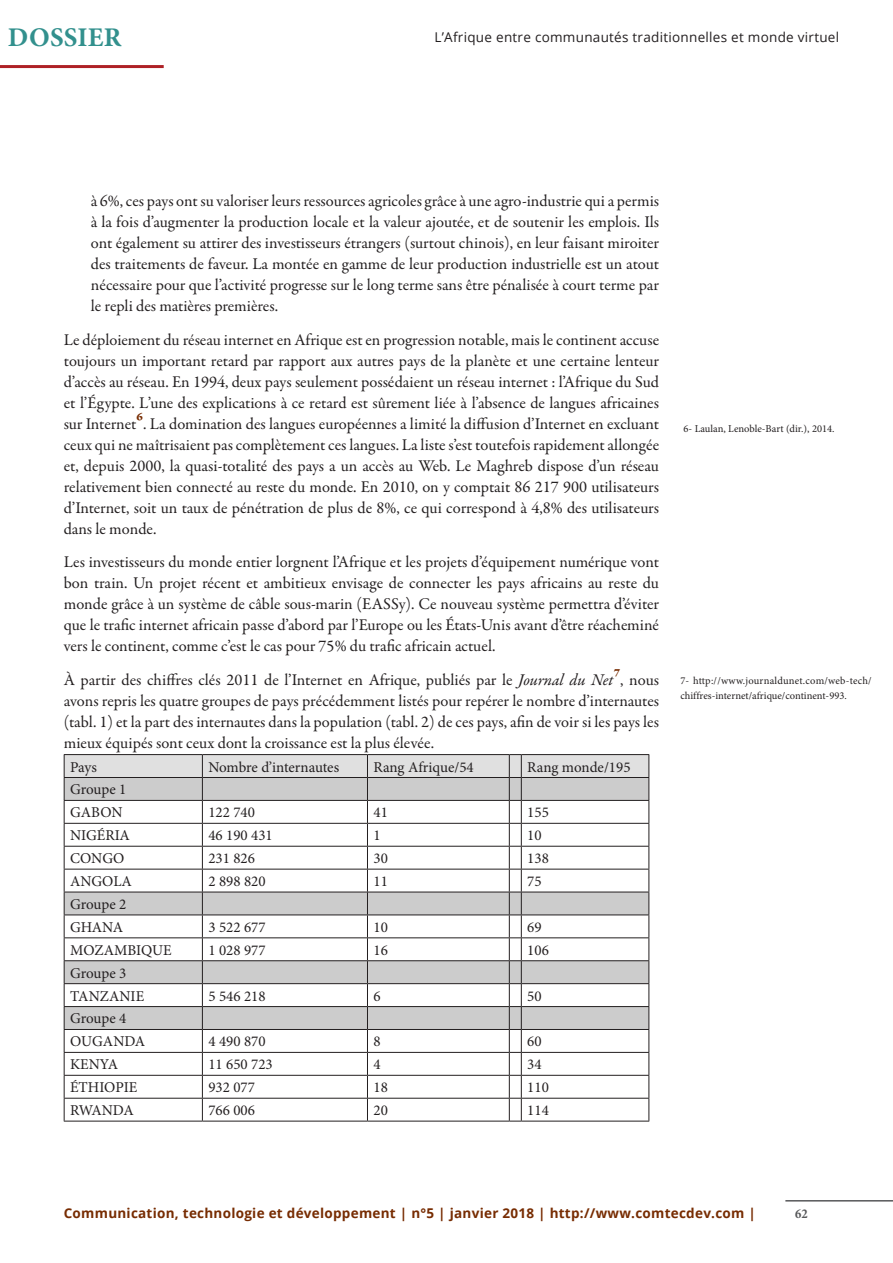
<style>
.page{position:relative;width:893px;height:1263px;background:#fff}
.page>*{position:absolute;margin:0;border:0;box-sizing:border-box;transform-origin:0 0}
.t1{font:700 27px "Minion Pro";letter-spacing:.01em;color:#32908d}
.CORPS___Paragraphe{font:16.5px/21px "Garamond Premr Pro";color:#231f20;text-align:justify}
.Corps_Tableau{font:15px "Minion Pro";color:#231f20}
.t2{font:700 13.5px "Open Sans";letter-spacing:.02em;color:#772c02}
.t3{font:13.5px "Open Sans";letter-spacing:.02em;color:#231f20}
.t4{font:700 condensed 13.5px "Minion Pro";color:#57585a}
.t5{font:10.5px/15px "Minion Pro";letter-spacing:.01em;color:#231f20}
.s1{font-weight:700;font-size:21px;color:#772c02}
.s2{font-style:italic}
</style>
<div class="page">
<hr style="left:0;top:65px;width:164px;height:3px;background:#ae2126">
<hr style="left:785px;top:1200px;width:108px;height:1px;background:#57585a">
<svg style="left:64px;top:754px;width:585px;height:368px"></svg>
<hr style="left:521px;top:1029px;width:128px;height:1px;background:#231f20">
<h1 class="t1" style="left:8px;top:19px;width:115px">DOSSIER</h1>
<p class="t3" style="left:434px;top:28px;width:406px">L’Afrique entre communautés traditionnelles et monde virtuel</p>
<p class="CORPS___Paragraphe" style="left:91px;top:191px;width:570px">à 6%, ces pays ont su valoriser leurs ressources agricoles grâce à une agro-industrie qui a permis à la fois d’augmenter la production locale et la valeur ajoutée, et de soutenir les emplois. Ils ont également su attirer des investisseurs étrangers (surtout chinois), en leur faisant miroiter des traitements de faveur. La montée en gamme de leur production industrielle est un atout nécessaire pour que l’activité progresse sur le long terme sans être pénalisée à court terme par le repli des matières premières.</p>
<p class="CORPS___Paragraphe" style="left:64px;top:329px;width:597px">Le déploiement du réseau internet en Afrique est en progression notable, mais le continent accuse toujours un important retard par rapport aux autres pays de la planète et une certaine lenteur d’accès au réseau. En 1994, deux pays seulement possédaient un réseau internet : l’Afrique du Sud et l’Égypte. L’une des explications à ce retard est sûrement liée à l’absence de langues africaines sur Internet<span class="s1">6</span>. La domination des langues européennes a limité la diffusion d’Internet en excluant ceux qui ne maîtrisaient pas complètement ces langues. La liste s’est toutefois rapidement allongée et, depuis 2000, la quasi-totalité des pays a un accès au Web. Le Maghreb dispose d’un réseau relativement bien connecté au reste du monde. En 2010, on y comptait 86 217 900 utilisateurs d’Internet, soit un taux de pénétration de plus de 8%, ce qui correspond à 4,8% des utilisateurs dans le monde.</p>
<p class="CORPS___Paragraphe" style="left:64px;top:552px;width:597px">Les investisseurs du monde entier lorgnent l’Afrique et les projets d’équipement numérique vont bon train. Un projet récent et ambitieux envisage de connecter les pays africains au reste du monde grâce à un système de câble sous-marin (EASSy). Ce nouveau système permettra d’éviter que le trafic internet africain passe d’abord par l’Europe ou les États-Unis avant d’être réacheminé vers le continent, comme c’est le cas pour 75% du trafic africain actuel.</p>
<p class="CORPS___Paragraphe" style="left:64px;top:670px;width:597px">À partir des chiffres clés 2011 de l’Internet en Afrique, publiés par le <span class="s2">Journal du Net</span><span class="s1">7</span>, nous avons repris les quatre groupes de pays précédemment listés pour repérer le nombre d’internautes (tabl. 1) et la part des internautes dans la population (tabl. 2) de ces pays, afin de voir si les pays les mieux équipés sont ceux dont la croissance est la plus élevée.</p>
<p class="Corps_Tableau" style="left:70px;top:757px;width:28px">Pays</p>
<p class="Corps_Tableau" style="left:208px;top:757px;width:132px">Nombre d’internautes</p>
<p class="Corps_Tableau" style="left:373px;top:757px;width:102px">Rang Afrique/54</p>
<p class="Corps_Tableau" style="left:527px;top:757px;width:105px">Rang monde/195</p>
<p class="Corps_Tableau" style="left:70px;top:779px;width:58px">Groupe 1</p>
<p class="Corps_Tableau" style="left:70px;top:802px;width:54px">GABON</p>
<p class="Corps_Tableau" style="left:208px;top:802px;width:48px">122 740</p>
<p class="Corps_Tableau" style="left:373px;top:802px;width:16px">41</p>
<p class="Corps_Tableau" style="left:527px;top:802px;width:23px">155</p>
<p class="Corps_Tableau" style="left:70px;top:825px;width:61px">NIGÉRIA</p>
<p class="Corps_Tableau" style="left:208px;top:825px;width:66px">46 190 431</p>
<p class="Corps_Tableau" style="left:373px;top:825px;width:9px">1</p>
<p class="Corps_Tableau" style="left:527px;top:825px;width:16px">10</p>
<p class="Corps_Tableau" style="left:70px;top:848px;width:56px">CONGO</p>
<p class="Corps_Tableau" style="left:208px;top:848px;width:48px">231 826</p>
<p class="Corps_Tableau" style="left:373px;top:848px;width:16px">30</p>
<p class="Corps_Tableau" style="left:527px;top:848px;width:23px">138</p>
<p class="Corps_Tableau" style="left:70px;top:871px;width:63px">ANGOLA</p>
<p class="Corps_Tableau" style="left:208px;top:871px;width:59px">2 898 820</p>
<p class="Corps_Tableau" style="left:373px;top:871px;width:16px">11</p>
<p class="Corps_Tableau" style="left:527px;top:871px;width:16px">75</p>
<p class="Corps_Tableau" style="left:70px;top:894px;width:58px">Groupe 2</p>
<p class="Corps_Tableau" style="left:70px;top:917px;width:54px">GHANA</p>
<p class="Corps_Tableau" style="left:208px;top:917px;width:59px">3 522 677</p>
<p class="Corps_Tableau" style="left:373px;top:917px;width:16px">10</p>
<p class="Corps_Tableau" style="left:527px;top:917px;width:16px">69</p>
<p class="Corps_Tableau" style="left:70px;top:940px;width:103px">MOZAMBIQUE</p>
<p class="Corps_Tableau" style="left:208px;top:940px;width:59px">1 028 977</p>
<p class="Corps_Tableau" style="left:373px;top:940px;width:16px">16</p>
<p class="Corps_Tableau" style="left:527px;top:940px;width:23px">106</p>
<p class="Corps_Tableau" style="left:70px;top:963px;width:58px">Groupe 3</p>
<p class="Corps_Tableau" style="left:70px;top:986px;width:76px">TANZANIE</p>
<p class="Corps_Tableau" style="left:208px;top:986px;width:59px">5 546 218</p>
<p class="Corps_Tableau" style="left:373px;top:986px;width:9px">6</p>
<p class="Corps_Tableau" style="left:527px;top:986px;width:16px">50</p>
<p class="Corps_Tableau" style="left:70px;top:1009px;width:58px">Groupe 4</p>
<p class="Corps_Tableau" style="left:70px;top:1031px;width:77px">OUGANDA</p>
<p class="Corps_Tableau" style="left:208px;top:1031px;width:59px">4 490 870</p>
<p class="Corps_Tableau" style="left:373px;top:1031px;width:9px">8</p>
<p class="Corps_Tableau" style="left:527px;top:1031px;width:16px">60</p>
<p class="Corps_Tableau" style="left:70px;top:1054px;width:50px">KENYA</p>
<p class="Corps_Tableau" style="left:208px;top:1054px;width:66px">11 650 723</p>
<p class="Corps_Tableau" style="left:373px;top:1054px;width:9px">4</p>
<p class="Corps_Tableau" style="left:527px;top:1054px;width:16px">34</p>
<p class="Corps_Tableau" style="left:70px;top:1077px;width:69px">ÉTHIOPIE</p>
<p class="Corps_Tableau" style="left:208px;top:1077px;width:48px">932 077</p>
<p class="Corps_Tableau" style="left:373px;top:1077px;width:16px">18</p>
<p class="Corps_Tableau" style="left:527px;top:1077px;width:23px">110</p>
<p class="Corps_Tableau" style="left:70px;top:1100px;width:65px">RWANDA</p>
<p class="Corps_Tableau" style="left:208px;top:1100px;width:48px">766 006</p>
<p class="Corps_Tableau" style="left:373px;top:1100px;width:16px">20</p>
<p class="Corps_Tableau" style="left:527px;top:1100px;width:23px">114</p>
<p class="t5" style="left:684px;top:421px;width:153px">6- Laulan, Lenoble-Bart (dir.), 2014.</p>
<p class="t5" style="left:680px;top:673px;width:193px">7- http://www.journaldunet.com/web-tech/ chiffres-internet/afrique/continent-993.</p>
<p class="t2" style="left:64px;top:1203px;width:694px">Communication, technologie et développement | n°5 | janvier 2018 | http://www.comtecdev.com |</p>
<p class="t4" style="left:795px;top:1204px;width:14px">62</p>
</div>
